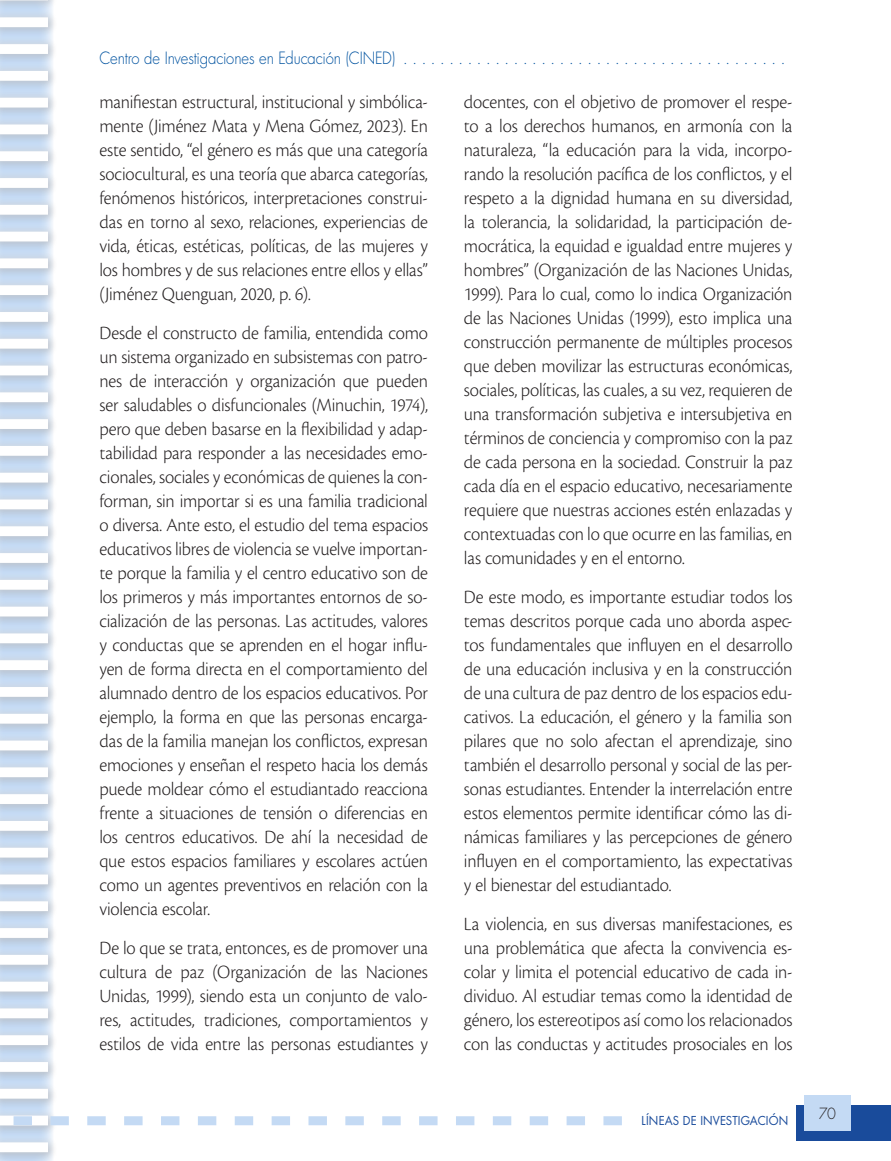
<style>
.page{position:relative;width:891px;height:1161px;background:#fff}
.page>*{position:absolute;margin:0;border:0;box-sizing:border-box;transform-origin:0 0}
.t1{font:300 19.5px/24px "Cronos Pro";letter-spacing:-.01em;color:#231f20;text-align:justify;scale:.95 1}
.t2{font:300 16.5px "Futura Std";letter-spacing:-.01em;color:#0153a0;scale:.9 1}
.t3{font:300 15px "Futura Std";color:#231f20;scale:.95 1}
.t4{font:12px "Futura Std";letter-spacing:.01em;color:#194b9b;scale:.95 1}
</style>
<div class="page">
<div style="left:796px;top:1105px;width:95px;height:35px;background:#194b9b"></div>
<div style="left:804px;top:1095px;width:46px;height:35px;background:#c4daf4"></div>
<div style="left:0;top:0;width:57px;height:1161px;background:#fff;opacity:.75"></div>
<hr style="left:0;top:0;width:48px;height:1px;background:#fff">
<div style="left:0;top:17px;width:48px;height:10px;background:#fff"></div>
<div style="left:0;top:44px;width:48px;height:10px;background:#fff"></div>
<div style="left:0;top:71px;width:48px;height:10px;background:#fff"></div>
<div style="left:0;top:98px;width:48px;height:10px;background:#fff"></div>
<div style="left:0;top:125px;width:48px;height:9px;background:#fff"></div>
<div style="left:0;top:151px;width:48px;height:10px;background:#fff"></div>
<div style="left:0;top:178px;width:48px;height:10px;background:#fff"></div>
<div style="left:0;top:205px;width:48px;height:10px;background:#fff"></div>
<div style="left:0;top:232px;width:48px;height:9px;background:#fff"></div>
<div style="left:0;top:258px;width:48px;height:10px;background:#fff"></div>
<div style="left:0;top:285px;width:48px;height:10px;background:#fff"></div>
<div style="left:0;top:312px;width:48px;height:10px;background:#fff"></div>
<div style="left:0;top:339px;width:48px;height:10px;background:#fff"></div>
<div style="left:0;top:366px;width:48px;height:9px;background:#fff"></div>
<div style="left:0;top:392px;width:48px;height:10px;background:#fff"></div>
<div style="left:0;top:419px;width:48px;height:10px;background:#fff"></div>
<div style="left:0;top:446px;width:48px;height:10px;background:#fff"></div>
<div style="left:0;top:473px;width:48px;height:10px;background:#fff"></div>
<div style="left:0;top:500px;width:48px;height:9px;background:#fff"></div>
<div style="left:0;top:526px;width:48px;height:10px;background:#fff"></div>
<div style="left:0;top:553px;width:48px;height:10px;background:#fff"></div>
<div style="left:0;top:580px;width:48px;height:10px;background:#fff"></div>
<div style="left:0;top:607px;width:48px;height:9px;background:#fff"></div>
<div style="left:0;top:633px;width:48px;height:10px;background:#fff"></div>
<div style="left:0;top:660px;width:48px;height:10px;background:#fff"></div>
<div style="left:0;top:687px;width:48px;height:10px;background:#fff"></div>
<div style="left:0;top:714px;width:48px;height:10px;background:#fff"></div>
<div style="left:0;top:741px;width:48px;height:9px;background:#fff"></div>
<div style="left:0;top:767px;width:48px;height:10px;background:#fff"></div>
<div style="left:0;top:794px;width:48px;height:10px;background:#fff"></div>
<div style="left:0;top:821px;width:48px;height:10px;background:#fff"></div>
<div style="left:0;top:848px;width:48px;height:10px;background:#fff"></div>
<div style="left:0;top:875px;width:48px;height:9px;background:#fff"></div>
<div style="left:0;top:901px;width:48px;height:10px;background:#fff"></div>
<div style="left:0;top:928px;width:48px;height:10px;background:#fff"></div>
<div style="left:0;top:955px;width:48px;height:10px;background:#fff"></div>
<div style="left:0;top:982px;width:48px;height:9px;background:#fff"></div>
<div style="left:0;top:1008px;width:48px;height:10px;background:#fff"></div>
<div style="left:0;top:1035px;width:48px;height:10px;background:#fff"></div>
<div style="left:0;top:1062px;width:48px;height:10px;background:#fff"></div>
<div style="left:0;top:1089px;width:48px;height:10px;background:#fff"></div>
<div style="left:0;top:1142px;width:48px;height:10px;background:#fff"></div>
<hr style="left:0;top:1160px;width:48px;height:1px;background:#fff">
<svg style="left:0;top:1116px;width:622px;height:9px"></svg>
<p class="t2" style="left:99px;top:48px;width:764px">Centro de Investigaciones en Educación (CINED) . . . . . . . . . . . . . . . . . . . . . . . . . . . . . . . . . . . . . . . . . .</p>
<p class="t1" style="left:99px;top:90px;width:347px">manifiestan estructural, institucional y simbólica&shy;mente (Jiménez Mata y Mena Gómez, 2023). En este sentido, “el género es más que una categoría sociocultural, es una teoría que abarca categorías, fenómenos históricos, interpretaciones construi&shy;das en torno al sexo, relaciones, experiencias de vida, éticas, estéticas, políticas, de las mujeres y los hombres y de sus relaciones entre ellos y ellas” (Jiménez Quenguan, 2020, p. 6).</p>
<p class="t1" style="left:99px;top:321px;width:347px">Desde el constructo de familia, entendida como un sistema organizado en subsistemas con patro&shy;nes de interacción y organización que pueden ser saludables o disfuncionales (Minuchin, 1974), pero que deben basarse en la flexibilidad y adap&shy;tabilidad para responder a las necesidades emo&shy;cionales, sociales y económicas de quienes la con&shy;forman, sin importar si es una familia tradicional o diversa. Ante esto, el estudio del tema espacios educativos libres de violencia se vuelve importan&shy;te porque la familia y el centro educativo son de los primeros y más importantes entornos de so&shy;cialización de las personas. Las actitudes, valores y conductas que se aprenden en el hogar influ&shy;yen de forma directa en el comportamiento del alumnado dentro de los espacios educativos. Por ejemplo, la forma en que las personas encarga&shy;das de la familia manejan los conflictos, expresan emociones y enseñan el respeto hacia los demás puede moldear cómo el estudiantado reacciona frente a situaciones de tensión o diferencias en los centros educativos. De ahí la necesidad de que estos espacios familiares y escolares actúen como un agentes preventivos en relación con la violencia escolar.</p>
<p class="t1" style="left:99px;top:936px;width:347px">De lo que se trata, entonces, es de promover una cultura de paz (Organización de las Naciones Unidas, 1999), siendo esta un conjunto de valo&shy;res, actitudes, tradiciones, comportamientos y estilos de vida entre las personas estudiantes y</p>
<p class="t1" style="left:464px;top:90px;width:347px">docentes, con el objetivo de promover el respe&shy;to a los derechos humanos, en armonía con la naturaleza, “la educación para la vida, incorpo&shy;rando la resolución pacífica de los conflictos, y el respeto a la dignidad humana en su diversidad, la tolerancia, la solidaridad, la participación de&shy;mocrática, la equidad e igualdad entre mujeres y hombres” (Organización de las Naciones Unidas, 1999). Para lo cual, como lo indica Organización de las Naciones Unidas (1999), esto implica una construcción permanente de múltiples procesos que deben movilizar las estructuras económicas, sociales, políticas, las cuales, a su vez, requieren de una transformación subjetiva e intersubjetiva en términos de conciencia y compromiso con la paz de cada persona en la sociedad. Construir la paz cada día en el espacio educativo, necesariamente requiere que nuestras acciones estén enlazadas y contextuadas con lo que ocurre en las familias, en las comunidades y en el entorno.</p>
<p class="t1" style="left:464px;top:585px;width:347px">De este modo, es importante estudiar todos los temas descritos porque cada uno aborda aspec&shy;tos fundamentales que influyen en el desarrollo de una educación inclusiva y en la construcción de una cultura de paz dentro de los espacios edu&shy;cativos. La educación, el género y la familia son pilares que no solo afectan el aprendizaje, sino también el desarrollo personal y social de las per&shy;sonas estudiantes. Entender la interrelación entre estos elementos permite identificar cómo las di&shy;námicas familiares y las percepciones de género influyen en el comportamiento, las expectativas y el bienestar del estudiantado.</p>
<p class="t1" style="left:464px;top:912px;width:347px">La violencia, en sus diversas manifestaciones, es una problemática que afecta la convivencia es&shy;colar y limita el potencial educativo de cada in&shy;dividuo. Al estudiar temas como la identidad de género, los estereotipos así como los relacionados con las conductas y actitudes prosociales en los</p>
<p class="t4" style="left:642px;top:1113px;width:156px">LÍNEAS DE INVESTIGACIÓN</p>
<p class="t3" style="left:819px;top:1104px;width:19px">70</p>
</div>
